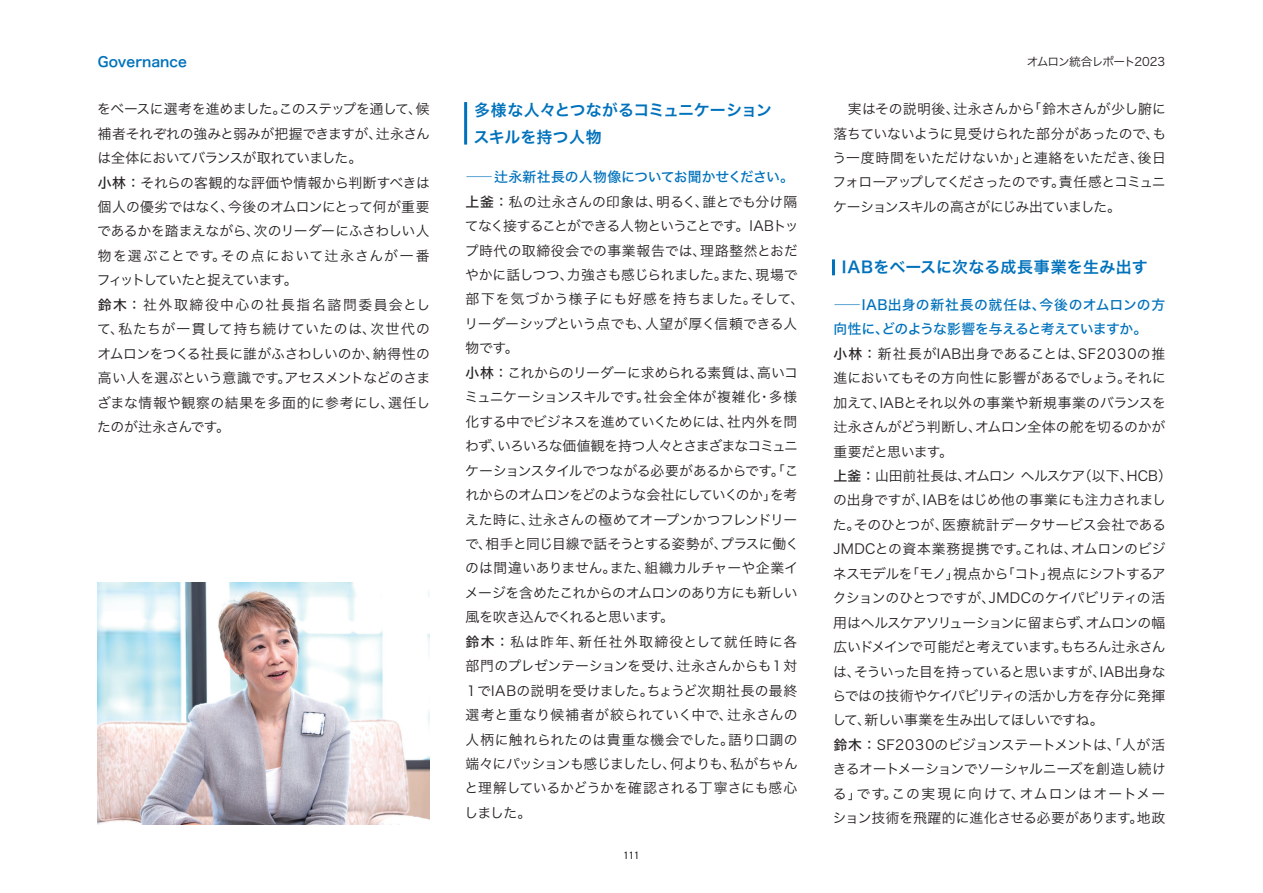
<style>
.page{position:relative;width:1263px;height:893px;background:#fff}
.page>*{position:absolute;margin:0;border:0;box-sizing:border-box;transform-origin:0 0}
.t1{font:15.9px/26.5px "Hiragino Sans W6";letter-spacing:.015em;color:#0072bc}
.t2{font:13.8px/24.5px "Hiragino Sans W3";letter-spacing:-.015em;color:#231f20}
.t3{font:13.8px/24.5px "Hiragino Sans W5";letter-spacing:.005em;color:#0072bc;scale:2 1}
.t4{font:13.8px "Hiragino Sans W6";color:#0072bc}
.t5{font:11.7px "Hiragino Sans W3";letter-spacing:-.075em;color:#231f20}
.t6{font:10.65px "DIN2014";color:#231f20}
.s1{font-family:"Hiragino Sans W5"}
</style>
<div class="page">
<hr style="left:464px;top:102px;width:3px;height:43px;background:#0072bc">
<hr style="left:832px;top:259px;width:3px;height:16px;background:#0072bc">
<img style="left:98px;top:583px;width:331px;height:242px">
<p class="t4" style="left:98px;top:50px;width:91px">Governance</p>
<p class="t5" style="left:1027px;top:51px;width:140px">オムロン統合レポート2023</p>
<p class="t2" style="left:97px;top:96px;width:335px">をベースに選考を進めました。このステップを通して、候補者それぞれの強みと弱みが把握できますが、辻永さんは全体においてバランスが取れていました。<br><span class="s1">小林：</span>それらの客観的な評価や情報から判断すべきは個人の優劣ではなく、今後のオムロンにとって何が重要であるかを踏まえながら、次のリーダーにふさわしい人物を選ぶことです。その点において辻永さんが一番フィットしていたと捉えています。<br><span class="s1">鈴木：</span>社外取締役中心の社長指名諮問委員会として、私たちが一貫して持ち続けていたのは、次世代のオムロンをつくる社長に誰がふさわしいのか、納得性の高い人を選ぶという意識です。アセスメントなどのさまざまな情報や観察の結果を多面的に参考にし、選任したのが辻永さんです。</p>
<p class="t2" style="left:832px;top:96px;width:335px;text-align:justify">　実はその説明後、辻永さんから「鈴木さんが少し腑に落ちていないように見受けられた部分があったので、もう一度時間をいただけないか」と連絡をいただき、後日フォローアップしてくださったのです。責任感とコミュニケーションスキルの高さがにじみ出ていました。</p>
<p class="t1" style="left:474px;top:96px;width:300px">多様な人々とつながるコミュニケーションスキルを持つ人物</p>
<p class="t3" style="left:466px;top:164px;width:166px">―辻永新社長の人物像についてお聞かせください。</p>
<p class="t2" style="left:464px;top:188px;width:341px"><span class="s1">上釜：</span>私の辻永さんの印象は、明るく、誰とでも分け隔てなく接することができる人物ということです。IABトップ時代の取締役会での事業報告では、理路整然とおだやかに話しつつ、力強さも感じられました。また、現場で部下を気づかう様子にも好感を持ちました。そして、リーダーシップという点でも、人望が厚く信頼できる人物です。<br><span class="s1">小林：</span>これからのリーダーに求められる素質は、高いコミュニケーションスキルです。社会全体が複雑化・多様化する中でビジネスを進めていくためには、社内外を問わず、いろいろな価値観を持つ人々とさまざまなコミュニケーションスタイルでつながる必要があるからです。「これからのオムロンをどのような会社にしていくのか」を考えた時に、辻永さんの極めてオープンかつフレンドリーで、相手と同じ目線で話そうとする姿勢が、プラスに働くのは間違いありません。また、組織カルチャーや企業イメージを含めたこれからのオムロンのあり方にも新しい風を吹き込んでくれると思います。<br><span class="s1">鈴木：</span>私は昨年、新任社外取締役として就任時に各部門のプレゼンテーションを受け、辻永さんからも１対<br>１でIABの説明を受けました。ちょうど次期社長の最終選考と重なり候補者が絞られていく中で、辻永さんの人柄に触れられたのは貴重な機会でした。語り口調の端々にパッションも感じましたし、何よりも、私がちゃんと理解しているかどうかを確認される丁寧さにも感心しました。</p>
<p class="t1" style="left:842px;top:253px;width:307px">IABをベースに次なる成長事業を生み出す</p>
<p class="t3" style="left:833px;top:292px;width:167px">―IAB出身の新社長の就任は、今後のオムロンの方向性に、どのような影響を与えると考えていますか。</p>
<p class="t2" style="left:832px;top:340px;width:341px"><span class="s1">小林：</span>新社長がIAB出身であることは、SF2030の推進においてもその方向性に影響があるでしょう。それに加えて、IABとそれ以外の事業や新規事業のバランスを辻永さんがどう判断し、オムロン全体の舵を切るのかが重要だと思います。<br><span class="s1">上釜：</span>山田前社長は、オムロン ヘルスケア（以下、HCB）の出身ですが、IABをはじめ他の事業にも注力されました。そのひとつが、医療統計データサービス会社である<br>JMDCとの資本業務提携です。これは、オムロンのビジネスモデルを「モノ」視点から「コト」視点にシフトするアクションのひとつですが、JMDCのケイパビリティの活用はヘルスケアソリューションに留まらず、オムロンの幅広いドメインで可能だと考えています。もちろん辻永さんは、そういった目を持っていると思いますが、IAB出身ならではの技術やケイパビリティの活かし方を存分に発揮して、新しい事業を生み出してほしいですね。<br><span class="s1">鈴木：</span>SF2030のビジョンステートメントは、「人が活きるオートメーションでソーシャルニーズを創造し続ける」です。この実現に向けて、オムロンはオートメーション技術を飛躍的に進化させる必要があります。地政</p>
<p class="t6" style="left:623px;top:849px;width:17px">111</p>
</div>
